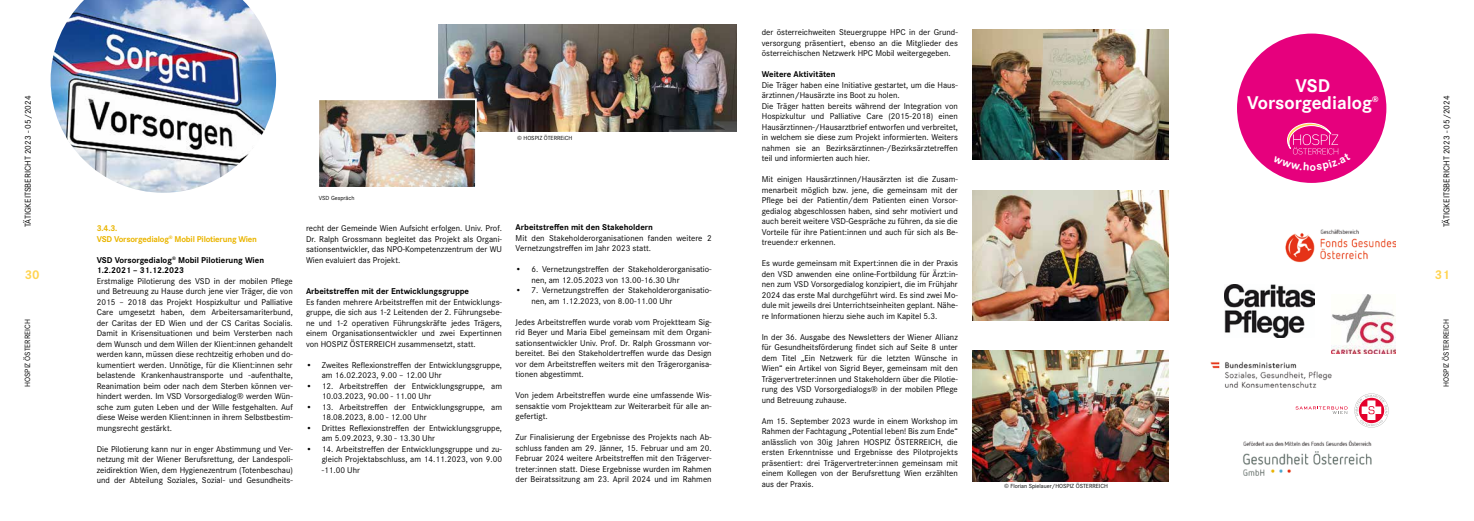
<style>
.page{position:relative;width:1474px;height:521px;background:#fff}
.page>*{position:absolute;margin:0;border:0;box-sizing:border-box;transform-origin:0 0}
.t1{font:700 19.07px/16.6px "Corporate S";color:#fff;text-align:center}
.t2{font:700 13.12px "Corporate S";color:#ffd450}
.t3{font:8.75px/10.5px "Corporate S";color:#000;text-align:justify}
.t4{font:700 8.75px/10.5px "Corporate S";color:#000}
.t5{font:700 8.75px/10.5px "Corporate S";letter-spacing:-.02em;color:#eab500}
.t6{font:700 8.58px "Corporate S";color:#fff}
.t7{font:7.88px "Corporate S";color:#000}
.t8{font:6.12px "Corporate S";color:#000}
</style>
<div class="page">
<img style="left:51px;top:0;width:225px;height:193px">
<img style="left:438px;top:25px;width:299px;height:106px">
<svg style="left:1295px;top:406px;width:52px;height:8px"></svg>
<svg style="left:1354px;top:393px;width:34px;height:34px"></svg>
<img style="left:1331px;top:295px;width:63px;height:59px">
<img style="left:1285px;top:229px;width:109px;height:34px">
<img style="left:1243px;top:440px;width:129px;height:36px">
<img style="left:1210px;top:361px;width:122px;height:27px">
<img style="left:1224px;top:285px;width:90px;height:53px">
<img style="left:972px;top:29px;width:196px;height:131px">
<img style="left:972px;top:190px;width:196px;height:130px">
<img style="left:972px;top:351px;width:196px;height:130px">
<img style="left:320px;top:101px;width:154px;height:85px">
<div style="left:317px;top:98px;width:160px;height:91px;border:2px solid #fff"></div>
<div style="left:1236px;top:34px;width:150px;height:149px;background:#e6007d;border-radius:50%"></div>
<svg style="left:1272px;top:123px;width:67px;height:49px"></svg>
<p class="t3" style="left:22px;top:227px;width:133px;rotate:-90deg">TÄTIGKEITSBERICHT 2023 - 05/2024</p>
<h2 class="t2" style="left:25px;top:266px;width:16px">30</h2>
<p class="t7" style="left:22px;top:387px;width:69px;rotate:-90deg">HOSPIZ ÖSTERREICH</p>
<p class="t8" style="left:517px;top:133px;width:57px">© HOSPIZ ÖTERREiCH</p>
<p class="t5" style="left:97px;top:223px;width:162px">3.4.3.<br>VSD Vorsorgedialog<sup>®</sup> Mobil Pilotierung Wien</p>
<p class="t4" style="left:97px;top:254px;width:169px">VSD Vorsorgedialog<sup>®</sup> Mobil Pilotierung Wien<br>1.2.2021 – 31.12.2023</p>
<p class="t3" style="left:97px;top:275px;width:197px">Erstmalige Pilotierung des VSD in der mobilen Pflege und Betreuung zu Hause durch jene vier Träger, die von 2015 – 2018 das Projekt Hospizkultur und Palliative Care umgesetzt haben, dem Arbeitersamariterbund, der Caritas der ED Wien und der CS Caritas Socialis.<br>Damit in Krisensituationen und beim Versterben nach dem Wunsch und dem Willen der Klient:innen gehandelt werden kann, müssen diese rechtzeitig erhoben und do&shy;kumentiert werden. Unnötige, für die Klient:innen sehr belastende Krankenhaustransporte und -aufenthalte, Reanimation beim oder nach dem Sterben können ver&shy;hindert werden. Im VSD Vorsorgedialog® werden Wün&shy;sche zum guten Leben und der Wille festgehalten. Auf diese Weise werden Klient:innen in ihrem Selbstbestim&shy;mungsrecht gestärkt.</p>
<p class="t3" style="left:97px;top:443px;width:197px">Die Pilotierung kann nur in enger Abstimmung und Ver&shy;netzung mit der Wiener Berufsrettung, der Landespoli&shy;zeidirektion Wien, dem Hygienezentrum (Totenbeschau) und der Abteilung Soziales, Sozial- und Gesundheits-</p>
<p class="t8" style="left:319px;top:193px;width:37px">VSD Gespräch</p>
<p class="t3" style="left:306px;top:223px;width:197px">recht der Gemeinde Wien Aufsicht erfolgen. Univ. Prof.<br>Dr. Ralph Grossmann begleitet das Projekt als Organi&shy;sationsentwickler, das NPO-Kompetenzzentrum der WU Wien evaluiert das Projekt.</p>
<p class="t4" style="left:306px;top:286px;width:165px">Arbeitstreffen mit der Entwicklungsgruppe</p>
<p class="t3" style="left:306px;top:296px;width:197px">Es fanden mehrere Arbeitstreffen mit der Entwicklungs&shy;gruppe, die sich aus 1-2 Leitenden der 2. Führungsebe&shy;ne und 1-2 operativen Führungskräfte jedes Trägers, einem Organisationsentwickler und zwei Expertinnen von HOSPIZ ÖSTERREICH zusammensetzt, statt.</p>
<p class="t3" style="left:322px;top:359px;width:182px;text-indent:-16px">• Zweites Reflexionstreffen der Entwicklungsgruppe, am 16.02.2023, 9.00 – 12.00 Uhr</p>
<p class="t3" style="left:322px;top:380px;width:182px;text-indent:-16px">• 12. Arbeitstreffen der Entwicklungsgruppe, am<br>10.03.2023, 90.00 - 11.00 Uhr</p>
<p class="t3" style="left:322px;top:401px;width:182px;text-indent:-16px">• 13. Arbeitstreffen der Entwicklungsgruppe, am<br>18.08.2023, 8.00 - 12.00 Uhr</p>
<p class="t3" style="left:322px;top:422px;width:182px;text-indent:-16px">• Drittes Reflexionstreffen der Entwicklungsgruppe, am 5.09.2023, 9.30 - 13.30 Uhr</p>
<p class="t3" style="left:322px;top:443px;width:182px;text-indent:-16px">• 14. Arbeitstreffen der Entwicklungsgruppe und zu&shy;gleich Projektabschluss, am 14.11.2023, von 9.00 -11.00 Uhr</p>
<p class="t4" style="left:515px;top:222px;width:139px">Arbeitstreffen mit den Stakeholdern</p>
<p class="t3" style="left:515px;top:232px;width:197px">Mit den Stakeholderorganisationen fanden weitere 2<br>Vernetzungstreffen im Jahr 2023 statt.</p>
<p class="t3" style="left:531px;top:264px;width:182px;text-indent:-16px">• 6. Vernetzungstreffen der Stakeholderorganisatio&shy;nen, am 12.05.2023 von 13.00-16.30 Uhr</p>
<p class="t3" style="left:531px;top:285px;width:182px;text-indent:-16px">• 7. Vernetzungstreffen der Stakeholderorganisatio&shy;nen, am 1.12.2023, von 8.00-11.00 Uhr</p>
<p class="t3" style="left:515px;top:316px;width:197px">Jedes Arbeitstreffen wurde vorab vom Projektteam Sig&shy;rid Beyer und Maria Eibel gemeinsam mit dem Organi&shy;sationsentwickler Univ. Prof. Dr. Ralph Grossmann vor&shy;bereitet. Bei den Stakeholdertreffen wurde das Design vor dem Arbeitstreffen weiters mit den Trägerorganisa&shy;tionen abgestimmt.</p>
<p class="t3" style="left:515px;top:390px;width:197px">Von jedem Arbeitstreffen wurde eine umfassende Wis&shy;sensaktie vom Projektteam zur Weiterarbeit für alle an&shy;gefertigt.</p>
<p class="t3" style="left:515px;top:432px;width:197px">Zur Finalisierung der Ergebnisse des Projekts nach Ab&shy;schluss fanden am 29. Jänner, 15. Februar und am 20.<br>Februar 2024 weitere Arbeitstreffen mit den Trägerver&shy;treter:innen statt. Diese Ergebnisse wurden im Rahmen der Beiratssitzung am 23. April 2024 und im Rahmen</p>
<p class="t3" style="left:761px;top:27px;width:197px">der österreichweiten Steuergruppe HPC in der Grund&shy;versorgung präsentiert, ebenso an die Mitglieder des österreichischen Netzwerk HPC Mobil weitergegeben.</p>
<p class="t4" style="left:761px;top:69px;width:75px">Weitere Aktivitäten</p>
<p class="t3" style="left:761px;top:79px;width:197px;text-align:left">Die Träger haben eine Initiative gestartet, um die Haus&shy;ärztinnen/Hausärzte ins Boot zu holen.<br>Die Träger hatten bereits während der Integration von Hospizkultur und Palliative Care (2015-2018) einen Hausärztinnen-/Hausarztbrief entworfen und verbreitet, in welchem sie diese zum Projekt informierten. Weiters nahmen sie an Bezirksärztinnen-/Bezirksärztetreffen teil und informierten auch hier.</p>
<p class="t3" style="left:761px;top:174px;width:197px">Mit einigen Hausärztinnen/Hausärzten ist die Zusam&shy;menarbeit möglich bzw. jene, die gemeinsam mit der Pflege bei der Patientin/dem Patienten einen Vorsor&shy;gedialog abgeschlossen haben, sind sehr motiviert und auch bereit weitere VSD-Gespräche zu führen, da sie die Vorteile für ihre Patient:innen und auch für sich als Be&shy;treuende:r erkennen.</p>
<p class="t3" style="left:761px;top:258px;width:197px">Es wurde gemeinsam mit Expert:innen die in der Praxis den VSD anwenden eine online-Fortbildung für Ärzt:in&shy;nen zum VSD Vorsorgedialog konzipiert, die im Frühjahr 2024 das erste Mal durchgeführt wird. Es sind zwei Mo&shy;dule mit jeweils drei Unterrichtseinheiten geplant. Nähe&shy;re Informationen hierzu siehe auch im Kapitel 5.3.</p>
<p class="t3" style="left:761px;top:331px;width:197px">In der 36. Ausgabe des Newsletters der Wiener Allianz für Gesundheitsförderung findet sich auf Seite 8 unter dem Titel „Ein Netzwerk für die letzten Wünsche in Wien“ ein Artikel von Sigrid Beyer, gemeinsam mit den Trägervertreter:innen und Stakeholdern über die Pilotie&shy;rung des VSD Vorsorgedialogs® in der mobilen Pflege und Betreuung zuhause.</p>
<p class="t3" style="left:761px;top:415px;width:197px">Am 15. September 2023 wurde in einem Workshop im Rahmen der Fachtagung „Potential leben! Bis zum Ende“ anlässlich von 30ig Jahren HOSPIZ ÖSTERREICH, die ersten Erkenntnisse und Ergebnisse des Pilotprojekts präsentiert: drei Trägervertreter:innen gemeinsam mit einem Kollegen von der Berufsrettung Wien erzählten aus der Praxis.</p>
<p class="t8" style="left:1004px;top:482px;width:105px">© Florian Spielauer/HOSPIZ ÖSTERREICH</p>
<h1 class="t1" style="left:1246px;top:77px;width:127px">VSD<br>Vorsorgedialog</h1>
<p class="t6" style="left:1372px;top:93px;width:8px">®</p>
<p class="t3" style="left:1440px;top:227px;width:133px;rotate:-90deg">TÄTIGKEITSBERICHT 2023 - 05/2024</p>
<h2 class="t2" style="left:1434px;top:266px;width:16px">31</h2>
<p class="t7" style="left:1440px;top:387px;width:69px;rotate:-90deg">HOSPIZ ÖSTERREICH</p>
</div>
